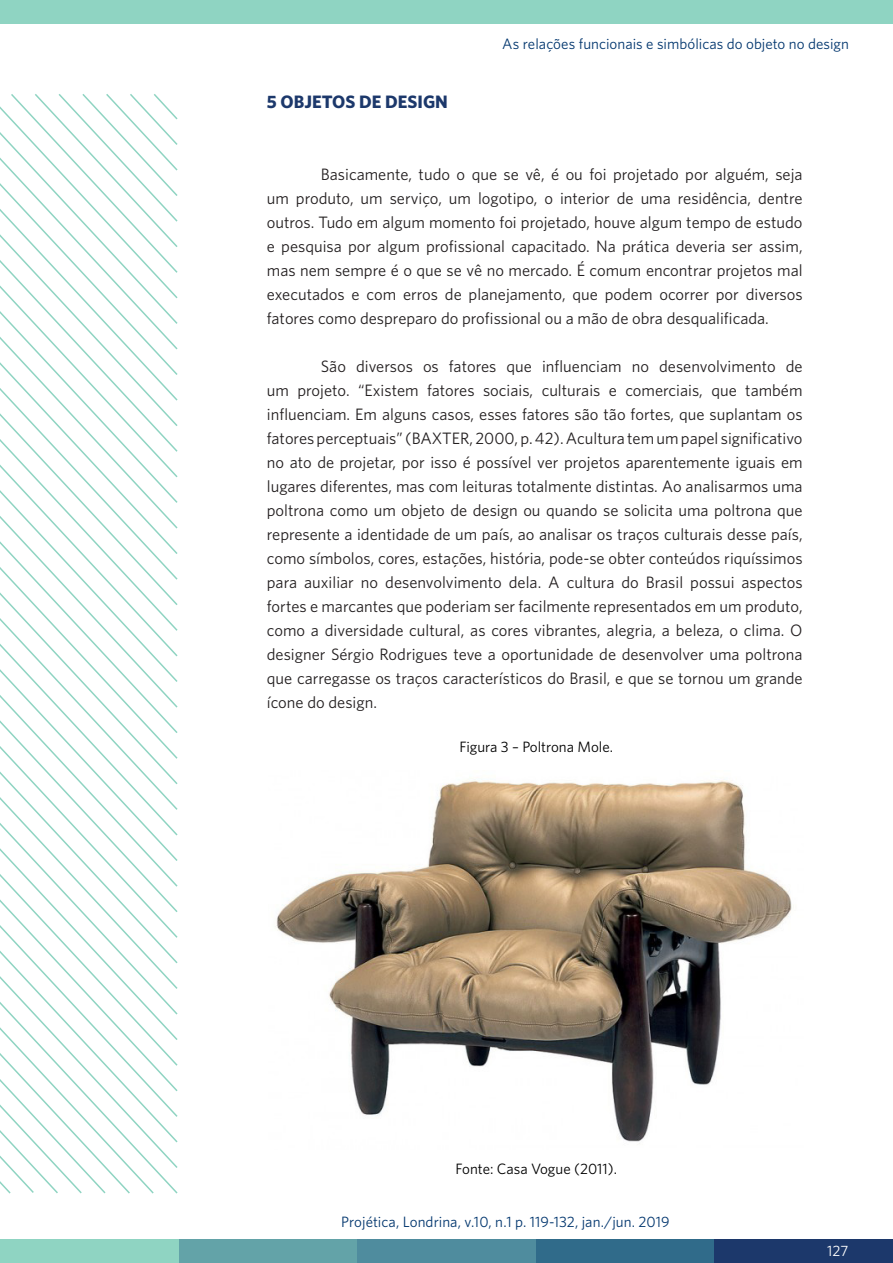
<style>
.page{position:relative;width:893px;height:1263px;background:#fff}
.page>*{position:absolute;margin:0;border:0;box-sizing:border-box;transform-origin:0 0}
.t1{font:700 18px "Whitney";color:#1c386b}
.t2{font:16.5px/24px "Whitney";color:#231f20;text-align:justify}
.cabecalho{font:15px "Whitney";color:#02366e}
.t3{font:15px "Whitney";color:#000}
.t4{font:15px "Whitney";color:#fff}
</style>
<div class="page">
<svg style="left:0;top:453px;width:177px;height:23px"></svg>
<svg style="left:0;top:476px;width:178px;height:25px"></svg>
<svg style="left:0;top:501px;width:178px;height:26px"></svg>
<svg style="left:0;top:527px;width:178px;height:25px"></svg>
<svg style="left:0;top:552px;width:178px;height:26px"></svg>
<svg style="left:0;top:578px;width:178px;height:26px"></svg>
<svg style="left:0;top:604px;width:178px;height:25px"></svg>
<svg style="left:0;top:629px;width:178px;height:26px"></svg>
<svg style="left:0;top:655px;width:178px;height:25px"></svg>
<svg style="left:0;top:680px;width:178px;height:26px"></svg>
<svg style="left:0;top:706px;width:178px;height:25px"></svg>
<svg style="left:0;top:731px;width:178px;height:26px"></svg>
<svg style="left:0;top:757px;width:178px;height:26px"></svg>
<svg style="left:0;top:783px;width:178px;height:25px"></svg>
<svg style="left:0;top:808px;width:178px;height:386px"></svg>
<svg style="left:0;top:834px;width:155px;height:360px"></svg>
<svg style="left:0;top:94px;width:178px;height:359px"></svg>
<svg style="left:0;top:859px;width:131px;height:335px"></svg>
<div style="left:179px;top:1239px;width:178px;height:24px;background:#63a3a8"></div>
<div style="left:0;top:1239px;width:179px;height:24px;background:#8fd4c2"></div>
<div style="left:0;top:0;width:893px;height:23px;background:#8fd4c2"></div>
<div style="left:357px;top:1239px;width:179px;height:24px;background:#4f8c9e"></div>
<div style="left:536px;top:1239px;width:178px;height:24px;background:#306b8a"></div>
<div style="left:714px;top:1239px;width:179px;height:24px;background:#1c386b"></div>
<img style="left:275px;top:780px;width:517px;height:364px">
<p class="t1" style="left:267px;top:89px;width:183px">5 OBJETOS DE DESIGN</p>
<p class="cabecalho" style="left:502px;top:34px;width:348px">As relações funcionais e simbólicas do objeto no design</p>
<p class="t2" style="left:267px;top:162px;width:537px;text-indent:54px">Basicamente, tudo o que se vê, é ou foi projetado por alguém, seja um produto, um serviço, um logotipo, o interior de uma residência, dentre outros. Tudo em algum momento foi projetado, houve algum tempo de estudo e pesquisa por algum profissional capacitado. Na prática deveria ser assim, mas nem sempre é o que se vê no mercado. É comum encontrar projetos mal executados e com erros de planejamento, que podem ocorrer por diversos fatores como despreparo do profissional ou a mão de obra desqualificada.</p>
<p class="t2" style="left:267px;top:354px;width:537px;text-indent:54px">São diversos os fatores que influenciam no desenvolvimento de um projeto. “Existem fatores sociais, culturais e comerciais, que também influenciam. Em alguns casos, esses fatores são tão fortes, que suplantam os fatores perceptuais” (BAXTER, 2000, p. 42). Acultura tem um papel significativo no ato de projetar, por isso é possível ver projetos aparentemente iguais em lugares diferentes, mas com leituras totalmente distintas. Ao analisarmos uma poltrona como um objeto de design ou quando se solicita uma poltrona que represente a identidade de um país, ao analisar os traços culturais desse país, como símbolos, cores, estações, história, pode-se obter conteúdos riquíssimos para auxiliar no desenvolvimento dela. A cultura do Brasil possui aspectos fortes e marcantes que poderiam ser facilmente representados em um produto, como a diversidade cultural, as cores vibrantes, alegria, a beleza, o clima. O designer Sérgio Rodrigues teve a oportunidade de desenvolver uma poltrona que carregasse os traços característicos do Brasil, e que se tornou um grande ícone do design.</p>
<p class="t3" style="left:459px;top:737px;width:155px">Figura 3 – Poltrona Mole.</p>
<p class="t3" style="left:456px;top:1159px;width:163px">Fonte: Casa Vogue (2011).</p>
<p class="cabecalho" style="left:341px;top:1212px;width:330px">Projética, Londrina, v.10, n.1 p. 119-132, jan./jun. 2019</p>
<p class="t4" style="left:827px;top:1241px;width:23px">127</p>
</div>
